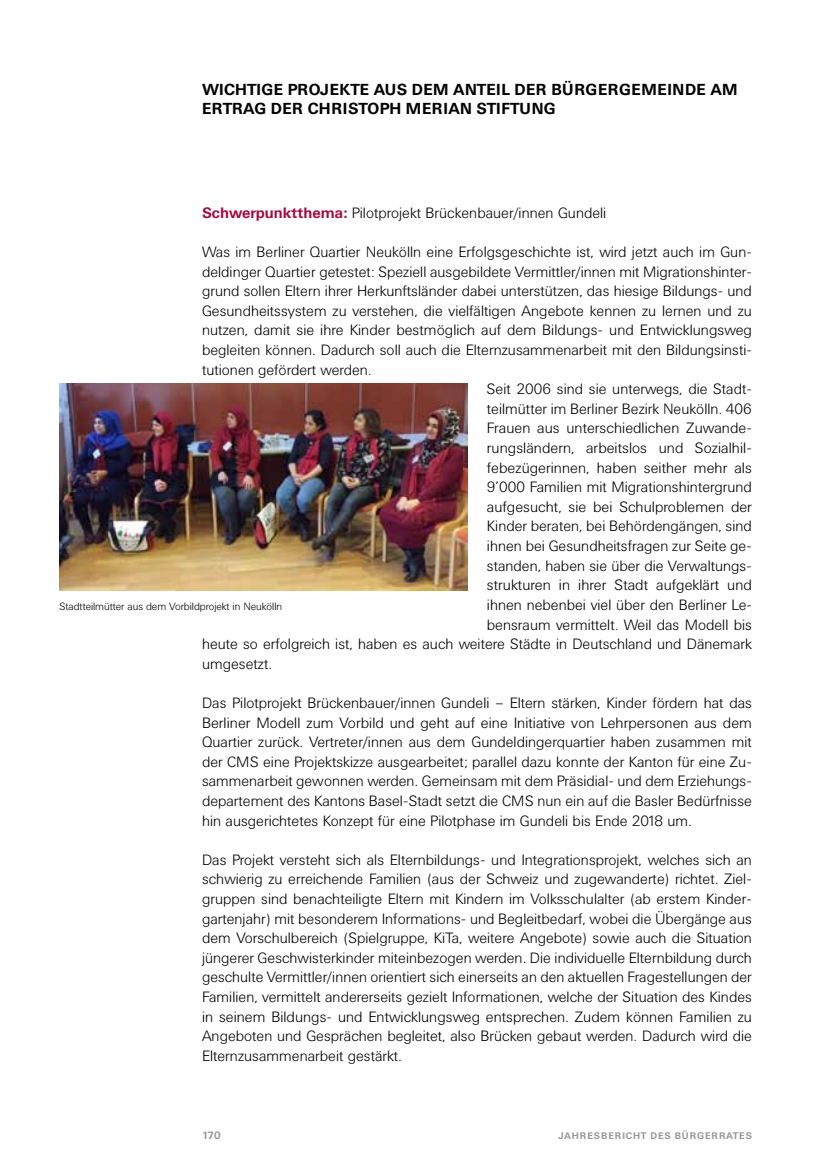
<style>
.page{position:relative;width:819px;height:1166px;background:#fff}
.page>*{position:absolute;margin:0;border:0;box-sizing:border-box;transform-origin:0 0}
.t1{font:700 15.75px/18.4px "Univers BQ";letter-spacing:.02em;color:#000}
.t2{font:300 14.88px/19.6px "Univers BQ";color:#000;text-align:justify}
.t3{font:300 10.5px "Univers BQ";letter-spacing:-.005em;color:#000}
.t4{font:700 10.5px "Univers BQ";color:#989898}
.t5{font:700 9.45px "Univers BQ";letter-spacing:.105em;color:#989898}
.s1{font-weight:700;color:#a50c42}
</style>
<div class="page">
<img style="left:60px;top:383px;width:407px;height:207px">
<p class="t1" style="left:202px;top:81px;width:537px">WICHTIGE PROJEKTE AUS DEM ANTEIL DER BÜRGERGEMEINDE AM<br>ERTRAG DER CHRISTOPH MERIAN STIFTUNG</p>
<p class="t2" style="left:202px;top:203px;width:406px"><span class="s1">Schwerpunktthema:</span> Pilotprojekt Brückenbauer/innen Gundeli</p>
<p class="t2" style="left:202px;top:242px;width:551px">Was im Berliner Quartier Neukölln eine Erfolgsgeschichte ist, wird jetzt auch im Gun-</p>
<p class="t2" style="left:202px;top:262px;width:551px">deldinger Quartier getestet: Speziell ausgebildete Vermittler/innen mit Migrationshinter-</p>
<p class="t2" style="left:202px;top:282px;width:551px">grund sollen Eltern ihrer Herkunftsländer dabei unterstützen, das hiesige Bildungs- und</p>
<p class="t2" style="left:202px;top:301px;width:551px">Gesundheitssystem zu verstehen, die vielfältigen Angebote kennen zu lernen und zu</p>
<p class="t2" style="left:202px;top:321px;width:551px">nutzen, damit sie ihre Kinder bestmöglich auf dem Bildungs- und Entwicklungsweg</p>
<p class="t2" style="left:202px;top:340px;width:551px">begleiten können. Dadurch soll auch die Elternzusammenarbeit mit den Bildungsinsti-</p>
<p class="t2" style="left:202px;top:360px;width:171px">tutionen gefördert werden.</p>
<p class="t2" style="left:487px;top:380px;width:266px">Seit 2006 sind sie unterwegs, die Stadt-</p>
<p class="t2" style="left:487px;top:399px;width:266px">teilmütter im Berliner Bezirk Neukölln. 406</p>
<p class="t2" style="left:487px;top:419px;width:266px">Frauen aus unterschiedlichen Zuwande-</p>
<p class="t2" style="left:487px;top:438px;width:266px">rungsländern, arbeitslos und Sozialhil-</p>
<p class="t2" style="left:487px;top:458px;width:266px">febezügerinnen, haben seither mehr als</p>
<p class="t2" style="left:487px;top:478px;width:266px">9’000 Familien mit Migrationshintergrund</p>
<p class="t2" style="left:487px;top:497px;width:266px">aufgesucht, sie bei Schulproblemen der</p>
<p class="t2" style="left:487px;top:517px;width:266px">Kinder beraten, bei Behördengängen, sind</p>
<p class="t2" style="left:487px;top:536px;width:266px">ihnen bei Gesundheitsfragen zur Seite ge-</p>
<p class="t2" style="left:487px;top:556px;width:266px">standen, haben sie über die Verwaltungs-</p>
<p class="t2" style="left:487px;top:576px;width:266px">strukturen in ihrer Stadt aufgeklärt und</p>
<p class="t2" style="left:487px;top:595px;width:266px">ihnen nebenbei viel über den Berliner Le-</p>
<p class="t2" style="left:487px;top:615px;width:266px">bensraum vermittelt. Weil das Modell bis</p>
<p class="t2" style="left:202px;top:634px;width:551px">heute so erfolgreich ist, haben es auch weitere Städte in Deutschland und Dänemark</p>
<p class="t2" style="left:202px;top:654px;width:72px">umgesetzt.</p>
<p class="t2" style="left:202px;top:693px;width:551px">Das Pilotprojekt Brückenbauer/innen Gundeli – Eltern stärken, Kinder fördern hat das Berliner Modell zum Vorbild und geht auf eine Initiative von Lehrpersonen aus dem Quartier zurück. Vertreter/innen aus dem Gundeldingerquartier haben zusammen mit der CMS eine Projektskizze ausgearbeitet; parallel dazu konnte der Kanton für eine Zu&shy;sammenarbeit gewonnen werden. Gemeinsam mit dem Präsidial- und dem Erziehungs&shy;departement des Kantons Basel-Stadt setzt die CMS nun ein auf die Basler Bedürfnisse hin ausgerichtetes Konzept für eine Pilotphase im Gundeli bis Ende 2018 um.</p>
<p class="t2" style="left:202px;top:850px;width:551px">Das Projekt versteht sich als Elternbildungs- und Integrationsprojekt, welches sich an schwierig zu erreichende Familien (aus der Schweiz und zugewanderte) richtet. Ziel&shy;gruppen sind benachteiligte Eltern mit Kindern im Volksschulalter (ab erstem Kinder&shy;gartenjahr) mit besonderem Informations- und Begleitbedarf, wobei die Übergänge aus dem Vorschulbereich (Spielgruppe, KiTa, weitere Angebote) sowie auch die Situation jüngerer Geschwisterkinder miteinbezogen werden. Die individuelle Elternbildung durch geschulte Vermittler/innen orientiert sich einerseits an den aktuellen Fragestellungen der Familien, vermittelt andererseits gezielt Informationen, welche der Situation des Kindes in seinem Bildungs- und Entwicklungsweg entsprechen. Zudem können Familien zu Angeboten und Gesprächen begleitet, also Brücken gebaut werden. Dadurch wird die Elternzusammenarbeit gestärkt.</p>
<p class="t3" style="left:60px;top:600px;width:224px">Stadtteilmütter aus dem Vorbildprojekt in Neukölln</p>
<p class="t4" style="left:202px;top:1129px;width:20px">170</p>
<p class="t5" style="left:558px;top:1130px;width:195px">JAHRESBERICHT DES BÜRGERRATES</p>
</div>
